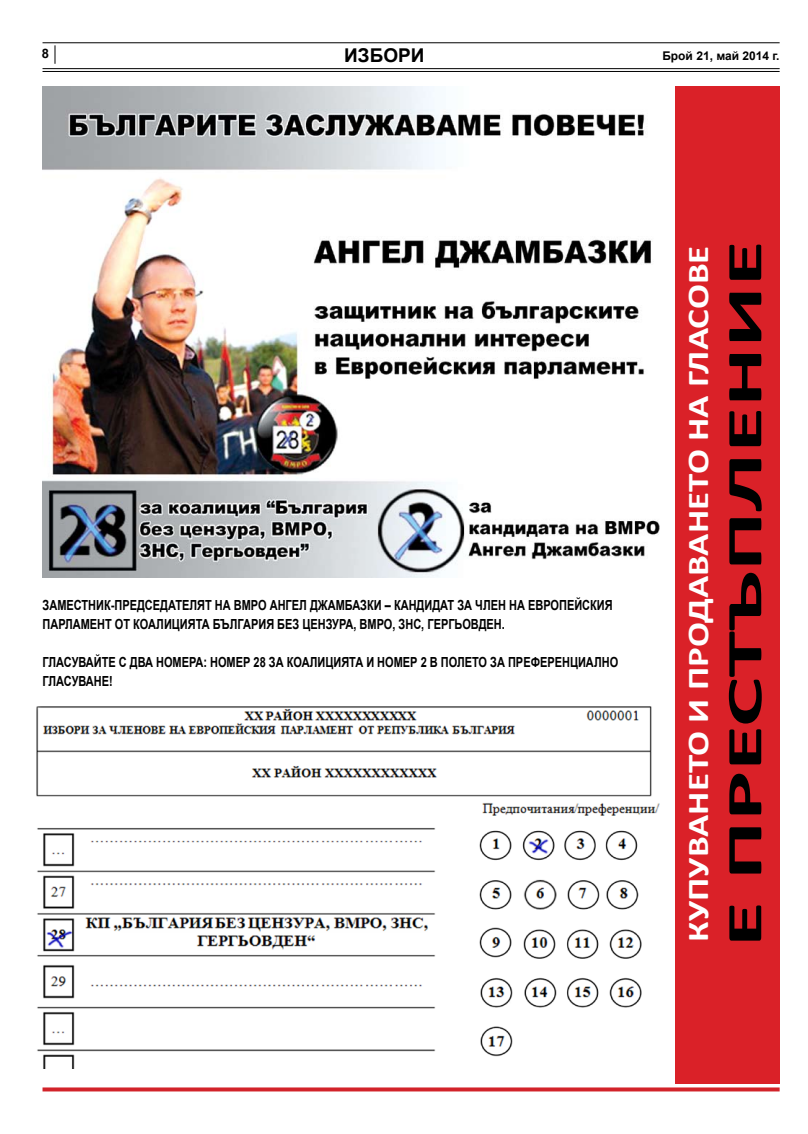
<style>
.page{position:relative;width:808px;height:1134px;background:#fff}
.page>*{position:absolute;margin:0;border:0;box-sizing:border-box;transform-origin:0 0}
.t1{font:700 50.4px "Calibri";color:#000;scale:1.86 1}
.t2{font:700 30.3px "Calibri";color:#fff;scale:1.22 1}
.t3{font:700 19px "Arial";color:#000}
.t4{font:700 13.9px/19px "Arial";color:#000;scale:.79 1}
.t5{font:700 13px "Arial";color:#000}
.t6{font:700 12px "Arial";color:#000}
</style>
<div class="page">
<hr style="left:43px;top:43px;width:737px;height:1px;background:#000">
<hr style="left:43px;top:71px;width:737px;height:1px;background:#000">
<hr style="left:43px;top:68px;width:737px;height:1px;background:#000">
<svg style="left:55px;top:45px;width:1px;height:19px"></svg>
<svg style="left:43px;top:1087px;width:737px;height:4px;fill:#d2232a"></svg>
<img style="left:36px;top:706px;width:624px;height:363px">
<img style="left:43px;top:86px;width:617px;height:491px">
<div style="left:675px;top:86px;width:105px;height:998px;background:#da2128"></div>
<p class="t5" style="left:42px;top:45px;width:9px">8</p>
<h3 class="t3" style="left:344px;top:43px;width:14px">избори</h3>
<p class="t6" style="left:662px;top:48px;width:119px">Брой 21, май 2014 г.</p>
<p class="t4" style="left:43px;top:596px;width:723px;text-indent:405px">т за член на Европейския парламент от коалицията БЪЛГАРИЯ БЕЗ ЦЕНЗУРА, ВМРО, ЗНС, ГЕРГЬОВДЕН.</p>
<p class="t4" style="left:43px;top:653px;width:122px">Гласувайте с два</p>
<p class="t4" style="left:156px;top:653px;width:497px">номера: номер 28 за коалицията и номер 2 в полето за преференциа</p>
<p class="t4" style="left:594px;top:653px;width:21px">лно</p>
<p class="t4" style="left:43px;top:672px;width:56px">гласуване</p>
<p class="t4" style="left:109px;top:672px;width:6px">!</p>
<p class="t4" style="left:43px;top:596px;width:112px">Заместник-председа</p>
<p class="t4" style="left:175px;top:596px;width:225px">телят на ВМРО Ангел Джамбазки</p>
<p class="t4" style="left:385px;top:596px;width:23px">– кандида</p>
<h2 class="t2" style="left:679px;top:942px;width:572px;rotate:-90deg">КУПУВАНЕТО И ПРОДАВАНЕТО НА ГЛАСОВЕ</h2>
<h1 class="t1" style="left:713px;top:947px;width:381px;rotate:-90deg">Е ПРЕСТЪПЛЕНИЕ</h1>
</div>
